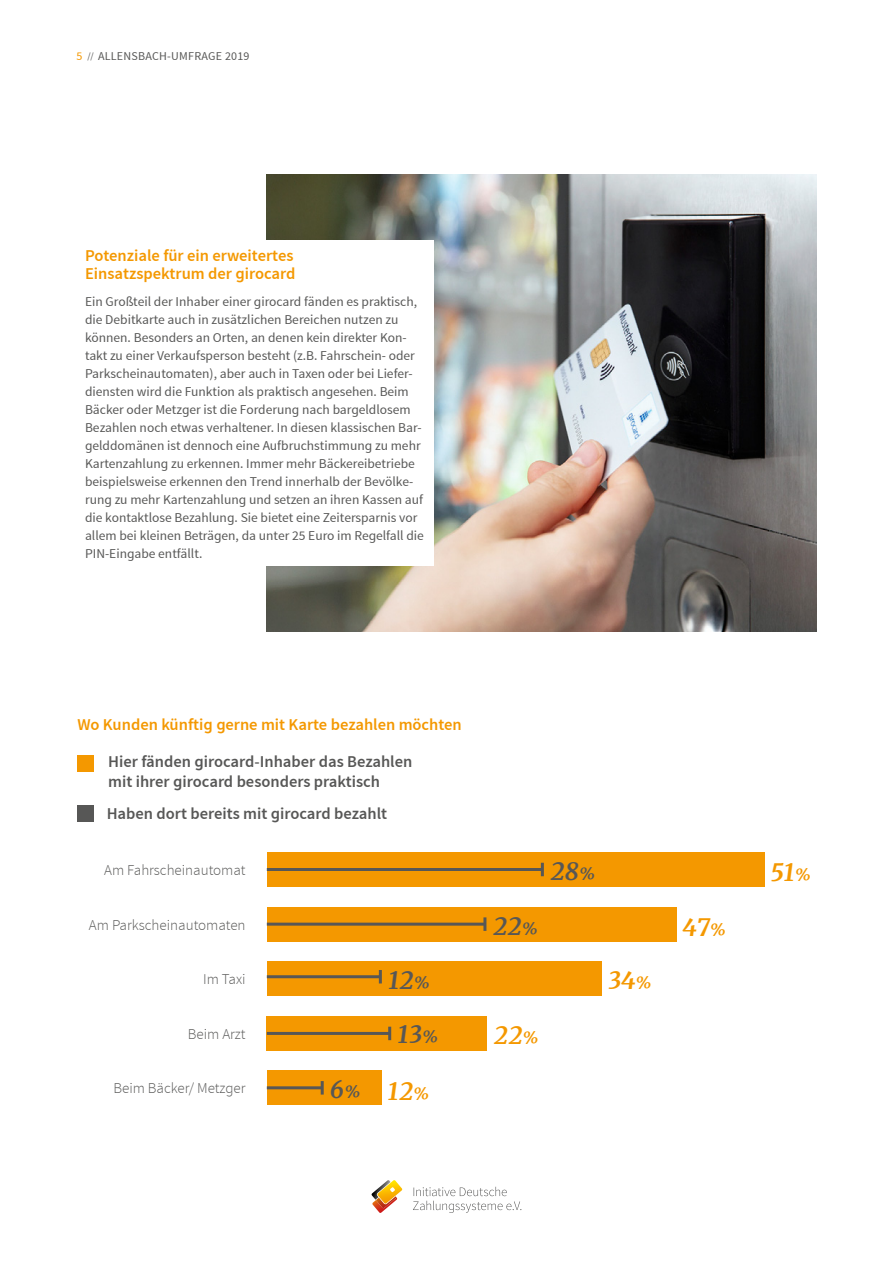
<style>
.page{position:relative;width:893px;height:1263px;background:#fff}
.page>*{position:absolute;margin:0;border:0;box-sizing:border-box;transform-origin:0 0}
.t1{font:italic 700 24.15px "Merriweather";color:#f49800}
.t2{font:italic 700 24.15px "Merriweather";color:#575756}
.t3{font:600 16.5px/19.5px "Source Sans Pro";color:#575756}
.t4{font:600 16.5px/18px "Source Sans Pro";color:#f49800}
.t5{font:300 15px "Source Sans Pro";color:#575756}
.t6{font:13.5px/18px "Source Sans Pro";color:#575756}
.t7{font:12px "Source Sans Pro";letter-spacing:.02em;color:#575756}
.s1{color:#f49800}
.s2{font-size:9.3px}
.s3{font-size:17.55px}
.s4{color:#575756}
.s5{font-size:17.55px;color:#575756}
</style>
<div class="page">
<svg style="left:372px;top:1180px;width:31px;height:33px"></svg>
<svg style="left:413px;top:1187px;width:108px;height:26px"></svg>
<div style="left:267px;top:852px;width:497px;height:34px;background:#f49800"></div>
<div style="left:267px;top:907px;width:410px;height:34px;background:#f49800"></div>
<div style="left:267px;top:1016px;width:220px;height:34px;background:#f49800"></div>
<div style="left:267px;top:962px;width:335px;height:34px;background:#f49800"></div>
<div style="left:267px;top:1071px;width:115px;height:34px;background:#f49800"></div>
<div style="left:77px;top:805px;width:17px;height:17px;background:#575756"></div>
<div style="left:77px;top:755px;width:17px;height:17px;background:#f49800"></div>
<hr style="left:267px;top:868px;width:275px;height:3px;background:#575756">
<svg style="left:541px;top:863px;width:3px;height:13px"></svg>
<hr style="left:267px;top:923px;width:218px;height:3px;background:#575756">
<hr style="left:483px;top:917px;width:3px;height:14px;background:#575756">
<hr style="left:267px;top:975px;width:113px;height:3px;background:#575756">
<svg style="left:379px;top:970px;width:3px;height:13px"></svg>
<hr style="left:267px;top:1032px;width:123px;height:3px;background:#575756">
<svg style="left:388px;top:1027px;width:3px;height:13px"></svg>
<hr style="left:267px;top:1086px;width:55px;height:3px;background:#575756">
<svg style="left:321px;top:1081px;width:3px;height:13px"></svg>
<img style="left:267px;top:175px;width:549px;height:456px">
<div style="left:77px;top:240px;width:357px;height:326px;background:#fff"></div>
<p class="t7" style="left:77px;top:50px;width:175px"><span class="s1">5</span> <span class="s2">//</span> ALLENSBACH-UMFRAGE 2019</p>
<p class="t4" style="left:85px;top:247px;width:212px">Potenziale für ein erweitertes<br>Einsatzspektrum der girocard</p>
<p class="t6" style="left:85px;top:292px;width:340px">Ein Großteil der Inhaber einer girocard fänden es praktisch, die Debitkarte auch in zusätzlichen Bereichen nutzen zu können. Besonders an Orten, an denen kein direkter Kon&shy;takt zu einer Verkaufsperson besteht (z.B. Fahrschein- oder Parkscheinautomaten), aber auch in Taxen oder bei Liefer&shy;diensten wird die Funktion als praktisch angesehen. Beim Bäcker oder Metzger ist die Forderung nach bargeldlosem Bezahlen noch etwas verhaltener. In diesen klassischen Bar&shy;gelddomänen ist dennoch eine Aufbruchstimmung zu mehr Kartenzahlung zu erkennen. Immer mehr Bäckereibetriebe beispielsweise erkennen den Trend innerhalb der Bevölke&shy;rung zu mehr Kartenzahlung und setzen an ihren Kassen auf die kontaktlose Bezahlung. Sie bietet eine Zeitersparnis vor allem bei kleinen Beträgen, da unter 25 Euro im Regelfall die PIN-Eingabe entfällt.</p>
<p class="t4" style="left:77px;top:715px;width:386px">Wo Kunden künftig gerne mit Karte bezahlen möchten</p>
<p class="t3" style="left:108px;top:752px;width:306px">Hier fänden girocard-Inhaber das Bezahlen mit ihrer girocard besonders praktisch</p>
<p class="t3" style="left:107px;top:804px;width:282px">Haben dort bereits mit girocard bezahlt</p>
<p class="t5" style="left:104px;top:862px;width:143px">Am Fahrscheinautomat</p>
<h1 class="t2" style="left:550px;top:855px;width:47px">28<span class="s3">%</span></h1>
<h1 class="t1" style="left:770px;top:856px;width:42px">51<span class="s3">%</span></h1>
<p class="t5" style="left:89px;top:917px;width:158px">Am Parkscheinautomaten</p>
<h1 class="t2" style="left:493px;top:909px;width:47px">22<span class="s3">%</span></h1>
<h1 class="t1" style="left:683px;top:910px;width:45px">47<span class="s3">%</span></h1>
<p class="t5" style="left:203px;top:971px;width:44px">Im Taxi</p>
<h1 class="t2" style="left:388px;top:963px;width:44px">12<span class="s3">%</span></h1>
<h1 class="t1" style="left:608px;top:963px;width:46px">34<span class="s3">%</span></h1>
<p class="t5" style="left:188px;top:1026px;width:59px">Beim Arzt</p>
<h1 class="t2" style="left:397px;top:1018px;width:43px">13<span class="s3">%</span></h1>
<h1 class="t1" style="left:494px;top:1019px;width:47px">22<span class="s3">%</span></h1>
<p class="t5" style="left:113px;top:1080px;width:134px">Beim Bäcker/ Metzger</p>
<h1 class="t1" style="left:330px;top:1074px;width:101px"><span class="s4">6</span><span class="s5">%</span> 12<span class="s3">%</span></h1>
</div>
